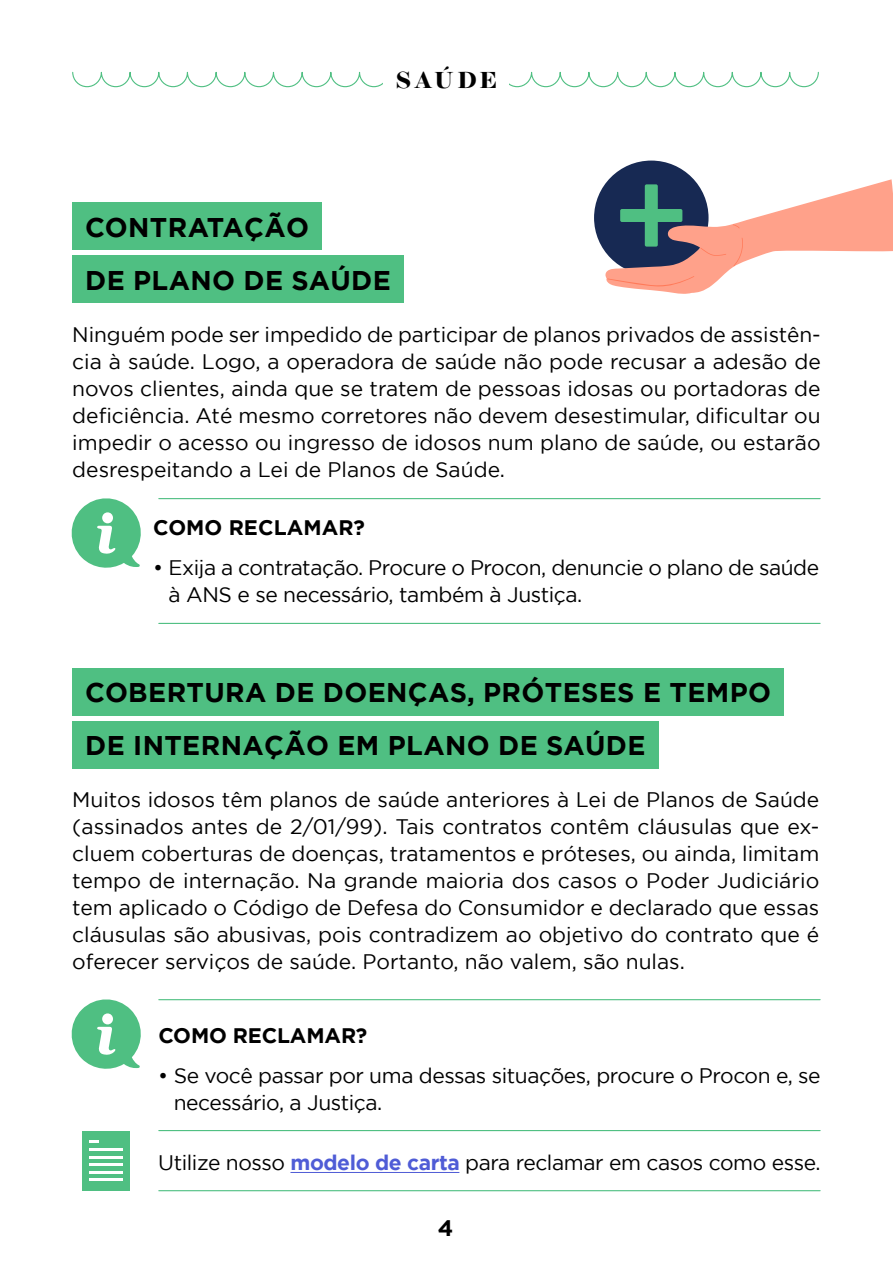
<style>
.page{position:relative;width:893px;height:1263px;background:#fff}
.page>*{position:absolute;margin:0;border:0;box-sizing:border-box;transform-origin:0 0}
.t1{font:700 27px "Gotham HTF";letter-spacing:.015em;color:#000}
.Cover___Title{font:900 22.5px "Temeraire Display";letter-spacing:.145em;color:#000}
.t2{font:700 22.5px "Gotham HTF";color:#000}
.t3{font:21px/27px "Gotham HTF";letter-spacing:-.02em;color:#000;text-align:justify}
.t4{font:700 21px "Gotham HTF";letter-spacing:-.005em;color:#000}
.s1{font-weight:700;color:#4f5cd6}
</style>
<div class="page">
<div style="left:594px;top:161px;width:114px;height:114px;background:#172953;border-radius:50%"></div>
<div style="left:72px;top:202px;width:250px;height:48px;background:#4fbf82"></div>
<div style="left:72px;top:256px;width:332px;height:47px;background:#4fbf82"></div>
<div style="left:72px;top:721px;width:586px;height:47px;background:#4fbf82"></div>
<div style="left:72px;top:668px;width:712px;height:47px;background:#4fbf82"></div>
<hr style="left:290px;top:1172px;width:169px;height:1px;background:#4f5cd6">
<svg style="left:605px;top:179px;width:288px;height:115px"></svg>
<hr style="left:159px;top:498px;width:661px;height:1px;background:#4fbf82">
<hr style="left:159px;top:623px;width:661px;height:1px;background:#4fbf82">
<svg style="left:71px;top:498px;width:70px;height:70px"></svg>
<hr style="left:159px;top:999px;width:661px;height:1px;background:#4fbf82">
<hr style="left:159px;top:1130px;width:661px;height:1px;background:#4fbf82">
<hr style="left:159px;top:1190px;width:661px;height:1px;background:#4fbf82">
<svg style="left:71px;top:999px;width:70px;height:70px"></svg>
<div style="left:82px;top:1131px;width:48px;height:60px;background:#4fbf82"></div>
<svg style="left:89px;top:1141px;width:10px;height:2px"></svg>
<hr style="left:89px;top:1179px;width:34px;height:2px;background:#fff">
<hr style="left:89px;top:1156px;width:34px;height:2px;background:#fff">
<hr style="left:89px;top:1148px;width:34px;height:2px;background:#fff">
<hr style="left:89px;top:1163px;width:34px;height:3px;background:#fff">
<hr style="left:89px;top:1171px;width:34px;height:2px;background:#fff">
<svg style="left:72px;top:71px;width:747px;height:17px"></svg>
<div style="left:383px;top:59px;width:126px;height:42px;background:#fff"></div>
<p class="Cover___Title" style="left:396px;top:66px;width:102px">SAÚDE</p>
<p class="t1" style="left:85px;top:212px;width:225px">CONTRATAÇÃO</p>
<p class="t1" style="left:85px;top:265px;width:307px">DE PLANO DE SAÚDE</p>
<p class="t3" style="left:72px;top:320px;width:750px">Ninguém pode ser impedido de participar de planos privados de assistên&shy;cia à saúde. Logo, a operadora de saúde não pode recusar a adesão de novos clientes, ainda que se tratem de pessoas idosas ou portadoras de deficiência. Até mesmo corretores não devem desestimular, dificultar ou impedir o acesso ou ingresso de idosos num plano de saúde, ou estarão desrespeitando a Lei de Planos de Saúde.</p>
<p class="t4" style="left:153px;top:516px;width:213px">COMO RECLAMAR?</p>
<p class="t3" style="left:169px;top:554px;width:652px;text-indent:-15px">• Exija a contratação. Procure o Procon, denuncie o plano de saúde à ANS e se necessário, também à Justiça.</p>
<p class="t1" style="left:85px;top:677px;width:687px">COBERTURA DE DOENÇAS, PRÓTESES E TEMPO</p>
<p class="t1" style="left:85px;top:730px;width:562px">DE INTERNAÇÃO EM PLANO DE SAÚDE</p>
<p class="t3" style="left:72px;top:785px;width:749px">Muitos idosos têm planos de saúde anteriores à Lei de Planos de Saúde (assinados antes de 2/01/99). Tais contratos contêm cláusulas que ex&shy;cluem coberturas de doenças, tratamentos e próteses, ou ainda, limitam tempo de internação. Na grande maioria dos casos o Poder Judiciário tem aplicado o Código de Defesa do Consumidor e declarado que essas cláusulas são abusivas, pois contradizem ao objetivo do contrato que é oferecer serviços de saúde. Portanto, não valem, são nulas.</p>
<p class="t4" style="left:158px;top:1024px;width:210px">COMO RECLAMAR?</p>
<p class="t3" style="left:174px;top:1062px;width:648px;text-indent:-15px">• Se você passar por uma dessas situações, procure o Procon e, se necessário, a Justiça.</p>
<p class="t3" style="left:158px;top:1148px;width:664px">Utilize nosso <span class="s1">modelo de carta</span> para reclamar em casos como esse.</p>
<p class="t2" style="left:438px;top:1215px;width:17px">4</p>
</div>
